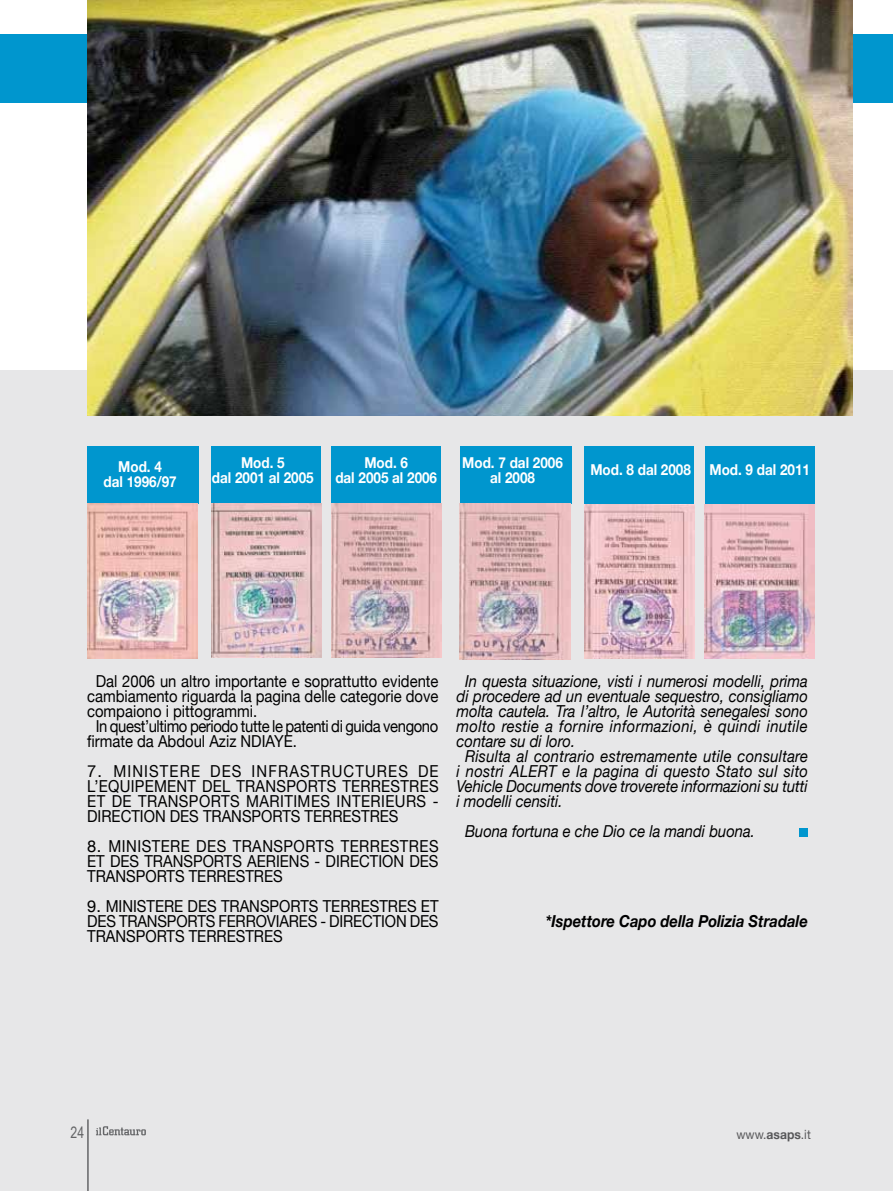
<style>
.page{position:relative;width:893px;height:1191px;background:#fff}
.page>*{position:absolute;margin:0;border:0;box-sizing:border-box;transform-origin:0 0}
.t1{font:italic 16.5px "Helvetica Neue";color:#000;scale:.9 1}
.t2{font:16.5px/15px "Helvetica Neue";color:#000;text-align:justify}
.t3{font:16.5px "Helvetica Neue";color:#000;scale:.9 1}
.t4{font:16.5px "Helvetica Neue";letter-spacing:-.025em;color:#000;scale:.9 1}
.t5{font:italic 16.5px "Helvetica Neue";letter-spacing:.025em;color:#000;scale:.9 1}
.t6{font:italic 700 16.5px "Helvetica Neue";color:#000;scale:.9 1}
.t7{font:15.75px "Arial Narrow";color:#646567;scale:.95 1}
.t8{font:700 15px/15px "Helvetica Neue";color:#fff;text-align:center;scale:.9 1}
.t9{font:12.75px "Helvetica Neue";color:#58585a;scale:.95 1}
.s1{font-weight:700}
</style>
<div class="page">
<div style="left:0;top:371px;width:893px;height:820px;background:#e7e7e8"></div>
<svg style="left:96px;top:1126px;width:50px;height:9px"></svg>
<hr style="left:87px;top:1119px;width:2px;height:72px;background:#646567">
<div style="left:0;top:34px;width:893px;height:68px;background:#0096ce"></div>
<div style="left:87px;top:446px;width:111px;height:57px;background:#0096ce"></div>
<div style="left:460px;top:446px;width:111px;height:57px;background:#0096ce"></div>
<div style="left:212px;top:446px;width:109px;height:57px;background:#0096ce"></div>
<div style="left:585px;top:446px;width:109px;height:57px;background:#0096ce"></div>
<div style="left:332px;top:446px;width:109px;height:57px;background:#0096ce"></div>
<div style="left:705px;top:446px;width:109px;height:57px;background:#0096ce"></div>
<img style="left:87px;top:503px;width:111px;height:155px">
<img style="left:460px;top:503px;width:111px;height:157px">
<img style="left:87px;top:0;width:765px;height:416px">
<div style="left:799px;top:828px;width:9px;height:8px;background:#0096ce"></div>
<img style="left:212px;top:503px;width:109px;height:155px">
<img style="left:332px;top:503px;width:109px;height:155px">
<img style="left:585px;top:504px;width:109px;height:154px">
<img style="left:705px;top:504px;width:109px;height:154px">
<p class="t8" style="left:104px;top:458px;width:83px">Mod. 4<br>dal 1996/97</p>
<p class="t8" style="left:212px;top:455px;width:115px">Mod. 5<br>dal 2001 al 2005</p>
<p class="t8" style="left:335px;top:455px;width:115px">Mod. 6<br>dal 2005 al 2006</p>
<p class="t8" style="left:462px;top:455px;width:113px">Mod. 7 dal 2006 al 2008</p>
<p class="t8" style="left:590px;top:461px;width:246px">Mod. 8 dal 2008 Mod. 9 dal 2011</p>
<p class="t3" style="left:96px;top:671px;width:382px">Dal 2006 un altro importante e soprattutto evidente</p>
<p class="t3" style="left:87px;top:686px;width:392px">cambiamento riguarda la pagina delle categorie dove</p>
<p class="t3" style="left:87px;top:701px;width:190px">compaiono i pittogrammi.</p>
<p class="t4" style="left:96px;top:716px;width:382px">In quest’ultimo periodo tutte le patenti di guida vengono</p>
<p class="t3" style="left:87px;top:731px;width:234px">firmate da Abdoul Aziz NDIAYE.</p>
<p class="t2" style="left:87px;top:763px;width:353px">7. MINISTERE DES INFRASTRUCTURES DE L’EQUIPEMENT DEL TRANSPORTS TERRESTRES ET DE TRANSPORTS MARITIMES INTERIEURS - DIRECTION DES TRANSPORTS TERRESTRES</p>
<p class="t2" style="left:87px;top:838px;width:353px">8. MINISTERE DES TRANSPORTS TERRESTRES ET DES TRANSPORTS AERIENS - DIRECTION DES TRANSPORTS TERRESTRES</p>
<p class="t2" style="left:87px;top:898px;width:353px">9. MINISTERE DES TRANSPORTS TERRESTRES ET DES TRANSPORTS FERROVIARES - DIRECTION DES TRANSPORTS TERRESTRES</p>
<p class="t1" style="left:465px;top:671px;width:382px">In questa situazione, visti i numerosi modelli, prima</p>
<p class="t1" style="left:457px;top:686px;width:392px">di procedere ad un eventuale sequestro, consigliamo</p>
<p class="t1" style="left:457px;top:701px;width:392px">molta cautela. Tra l’altro, le Autorità senegalesi sono</p>
<p class="t5" style="left:457px;top:716px;width:392px">molto restie a fornire informazioni, è quindi inutile</p>
<p class="t1" style="left:457px;top:731px;width:133px">contare su di loro.</p>
<p class="t1" style="left:465px;top:746px;width:383px">Risulta al contrario estremamente utile consultare</p>
<p class="t1" style="left:457px;top:761px;width:392px">i nostri ALERT e la pagina di questo Stato sul sito</p>
<p class="t1" style="left:457px;top:776px;width:392px">Vehicle Documents dove troverete informazioni su tutti</p>
<p class="t1" style="left:457px;top:791px;width:119px">i modelli censiti.</p>
<p class="t1" style="left:465px;top:821px;width:324px">Buona fortuna e che Dio ce la mandi buona.</p>
<p class="t6" style="left:546px;top:911px;width:293px">*Ispettore Capo della Polizia Stradale</p>
<p class="t7" style="left:71px;top:1120px;width:16px">24</p>
<p class="t9" style="left:736px;top:1126px;width:80px">www.<span class="s1">asaps</span>.it</p>
</div>
